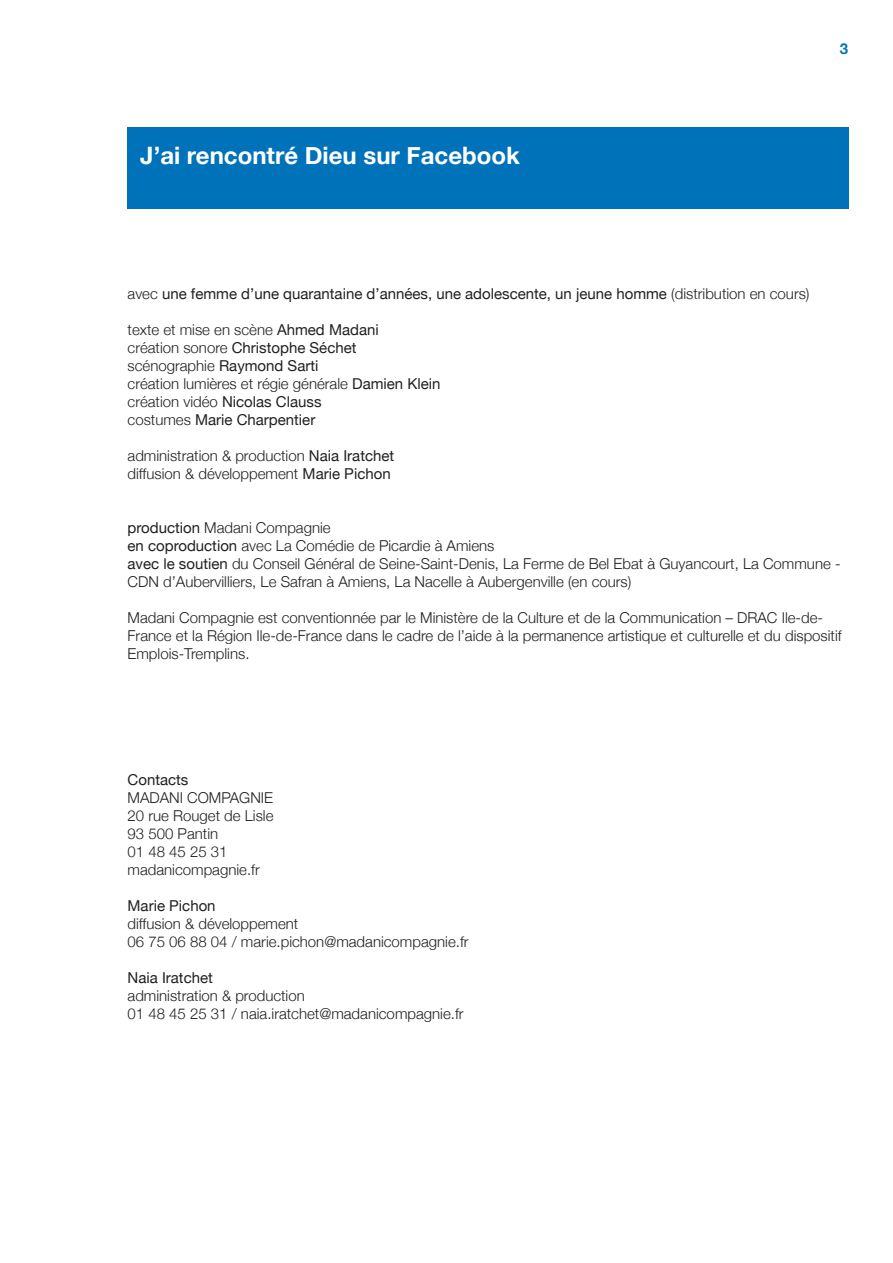
<style>
.page{position:relative;width:893px;height:1263px;background:#fff}
.page>*{position:absolute;margin:0;border:0;box-sizing:border-box;transform-origin:0 0}
.t1{font:700 24px "Helvetica Neue";color:#fff}
.t2{font:300 15px/18px "Helvetica Neue";color:#231f20}
.t3{font:15px "Helvetica Neue";color:#231f20}
.t4{font:700 15px "Helvetica Neue";color:#0072b9}
.s1{font-weight:300}
.s2{font-weight:400}
</style>
<div class="page">
<div style="left:128px;top:128px;width:721px;height:81px;background:#0072b9"></div>
<h1 class="t1" style="left:140px;top:140px;width:381px">J’ai rencontré Dieu sur Facebook</h1>
<p class="t4" style="left:840px;top:39px;width:10px">3</p>
<p class="t3" style="left:128px;top:285px;width:683px"><span class="s1">avec</span> une femme d’une quarantaine d’années, une adolescente, un jeune homme <span class="s1">(distribution en cours)</span></p>
<p class="t2" style="left:128px;top:320px;width:314px">texte et mise en scène <span class="s2">Ahmed Madani<br></span>création sonore <span class="s2">Christophe Séchet </span>scénographie <span class="s2">Raymond Sarti<br></span>création lumières et régie générale <span class="s2">Damien Klein </span>création vidéo <span class="s2">Nicolas Clauss<br></span>costumes <span class="s2">Marie Charpentier</span></p>
<p class="t2" style="left:128px;top:446px;width:268px">administration &amp; production <span class="s2">Naia Iratchet </span>diffusion &amp; développement <span class="s2">Marie Pichon</span></p>
<p class="t2" style="left:128px;top:518px;width:714px"><span class="s2">production</span> Madani Compagnie<br><span class="s2">en coproduction</span> avec La Comédie de Picardie à Amiens<br><span class="s2">avec le soutien</span> du Conseil Général de Seine-Saint-Denis, La Ferme de Bel Ebat à Guyancourt, La Commune - CDN d’Aubervilliers, Le Safran à Amiens, La Nacelle à Aubergenville (en cours)</p>
<p class="t2" style="left:128px;top:608px;width:716px">Madani Compagnie est conventionnée par le Ministère de la Culture et de la Communication – DRAC Ile-de-<br>France et la Région Ile-de-France dans le cadre de l’aide à la permanence artistique et culturelle et du dispositif<br>Emplois-Tremplins.</p>
<p class="t3" style="left:128px;top:771px;width:62px">Contacts</p>
<p class="t2" style="left:128px;top:788px;width:147px">MADANI COMPAGNIE<br>20 rue Rouget de Lisle<br>93 500 Pantin<br>01 48 45 25 31 madanicompagnie.fr</p>
<p class="t3" style="left:128px;top:897px;width:90px">Marie Pichon</p>
<p class="t2" style="left:128px;top:914px;width:343px">diffusion &amp; développement<br>06 75 06 88 04 / marie.pichon@madanicompagnie.fr</p>
<p class="t3" style="left:128px;top:969px;width:87px">Naia Iratchet</p>
<p class="t2" style="left:128px;top:986px;width:338px">administration &amp; production<br>01 48 45 25 31 / naia.iratchet@madanicompagnie.fr</p>
</div>
